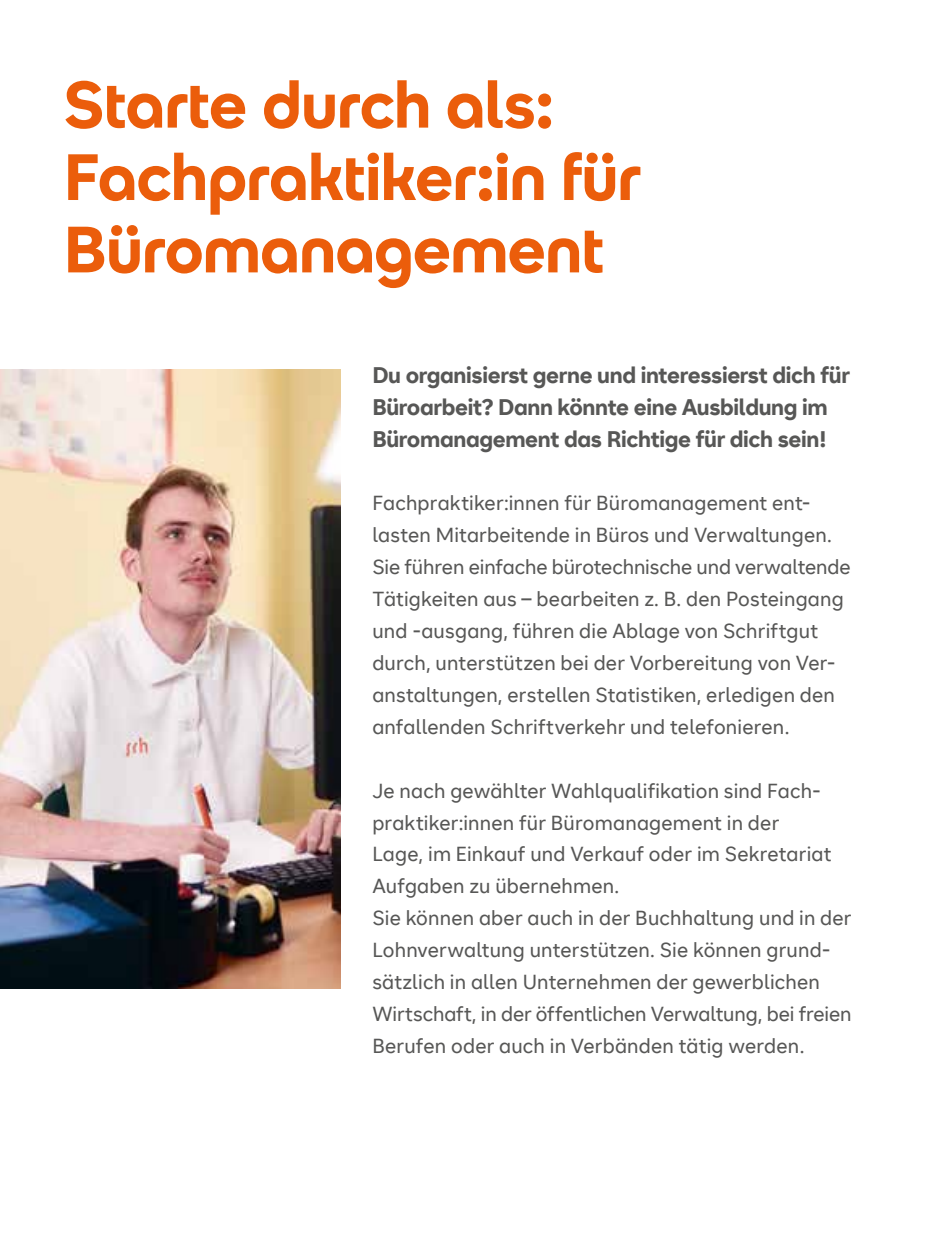
<style>
.page{position:relative;width:944px;height:1257px;background:#fff}
.page>*{position:absolute;margin:0;border:0;box-sizing:border-box;transform-origin:0 0}
.t1{font:700 65.25px/72.5px "SRH Headline";color:#eb5d0b}
.t2{font:700 22.5px/31.9px "SRH Text";letter-spacing:-.015em;color:#575756}
.t3{font:20.25px/31.9px "SRH Text";letter-spacing:.01em;color:#575756}
</style>
<div class="page">
<img style="left:0;top:369px;width:340px;height:619px">
<h1 class="t1" style="left:64px;top:69px;width:578px">Starte durch als:<br>Fachpraktiker:in für<br>Büromanagement</h1>
<p class="t2" style="left:372px;top:359px;width:479px">Du organisierst gerne und interessierst dich für<br>Büroarbeit? Dann könnte eine Ausbildung im<br>Büromanagement das Richtige für dich sein!</p>
<p class="t3" style="left:372px;top:487px;width:480px">Fachpraktiker:innen für Büromanagement ent&shy;lasten Mitarbeitende in Büros und Verwaltungen.<br>Sie führen einfache bürotechnische und verwaltende Tätigkeiten aus – bearbeiten z. B. den Posteingang und -ausgang, führen die Ablage von Schriftgut durch, unterstützen bei der Vorbereitung von Ver&shy;anstaltungen, erstellen Statistiken, erledigen den anfallenden Schriftverkehr und telefonieren.</p>
<p class="t3" style="left:372px;top:774px;width:481px">Je nach gewählter Wahlqualifikation sind Fach&shy;praktiker:innen für Büromanagement in der<br>Lage, im Einkauf und Verkauf oder im Sekretariat Aufgaben zu übernehmen.<br>Sie können aber auch in der Buchhaltung und in der Lohnverwaltung unterstützen. Sie können grund&shy;sätzlich in allen Unternehmen der gewerblichen Wirtschaft, in der öffentlichen Verwaltung, bei freien Berufen oder auch in Verbänden tätig werden.</p>
</div>
